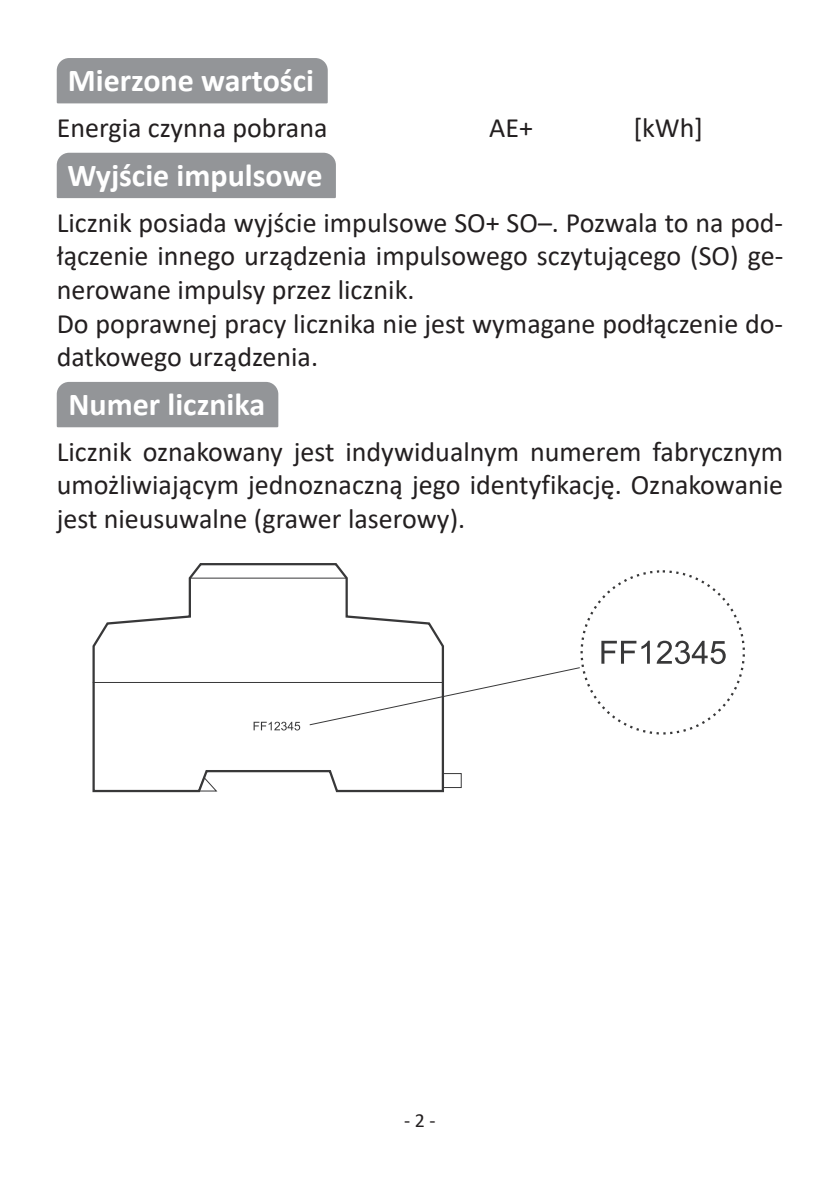
<style>
.page{position:relative;width:840px;height:1191px;background:#fff}
.page>*{position:absolute;margin:0;border:0;box-sizing:border-box;transform-origin:0 0}
.t1{font:700 32px "Calibri";color:#fff}
.t2{font:28px/33.6px "Calibri";color:#231f20}
.t3{font:20px "Calibri";color:#231f20}
</style>
<div class="page">
<svg style="left:445px;top:667px;width:135px;height:30px"></svg>
<svg style="left:601px;top:640px;width:48px;height:23px"></svg>
<svg style="left:656px;top:640px;width:69px;height:24px"></svg>
<svg style="left:92px;top:563px;width:353px;height:230px"></svg>
<hr style="left:93px;top:682px;width:350px;height:1px;background:#383839">
<svg style="left:198px;top:777px;width:19px;height:14px"></svg>
<div style="left:442px;top:773px;width:19px;height:14px;border:1px solid #383839"></div>
<hr style="left:190px;top:577px;width:156px;height:2px;background:#383839">
<div style="left:57px;top:58px;width:270px;height:45px;background:#939598"></div>
<div style="left:57px;top:153px;width:279px;height:45px;background:#939598"></div>
<div style="left:57px;top:382px;width:221px;height:45px;background:#939598"></div>
<p class="t1" style="left:68px;top:58px;width:247px">Mierzone wartości</p>
<p class="t2" style="left:57px;top:110px;width:272px">Energia czynna pobrana</p>
<p class="t2" style="left:489px;top:110px;width:45px">AE+</p>
<p class="t2" style="left:633px;top:110px;width:71px">[kWh]</p>
<p class="t1" style="left:67px;top:152px;width:256px">Wyjście impulsowe</p>
<p class="t2" style="left:57px;top:205px;width:727px">Licznik posiada wyjście impulsowe SO+ SO–. Pozwala to na pod&shy;łączenie innego urządzenia impulsowego sczytującego (SO) ge&shy;nerowane impulsy przez licznik.<br>Do poprawnej pracy licznika nie jest wymagane podłączenie do&shy;datkowego urządzenia.</p>
<p class="t1" style="left:68px;top:381px;width:198px">Numer licznika</p>
<p class="t2" style="left:57px;top:434px;width:727px;text-align:justify">Licznik oznakowany jest indywidualnym numerem fabrycznym umożliwiającym jednoznaczną jego identyfikację. Oznakowanie jest nieusuwalne (grawer laserowy).</p>
<p class="t3" style="left:404px;top:1106px;width:33px">- 2 -</p>
</div>
